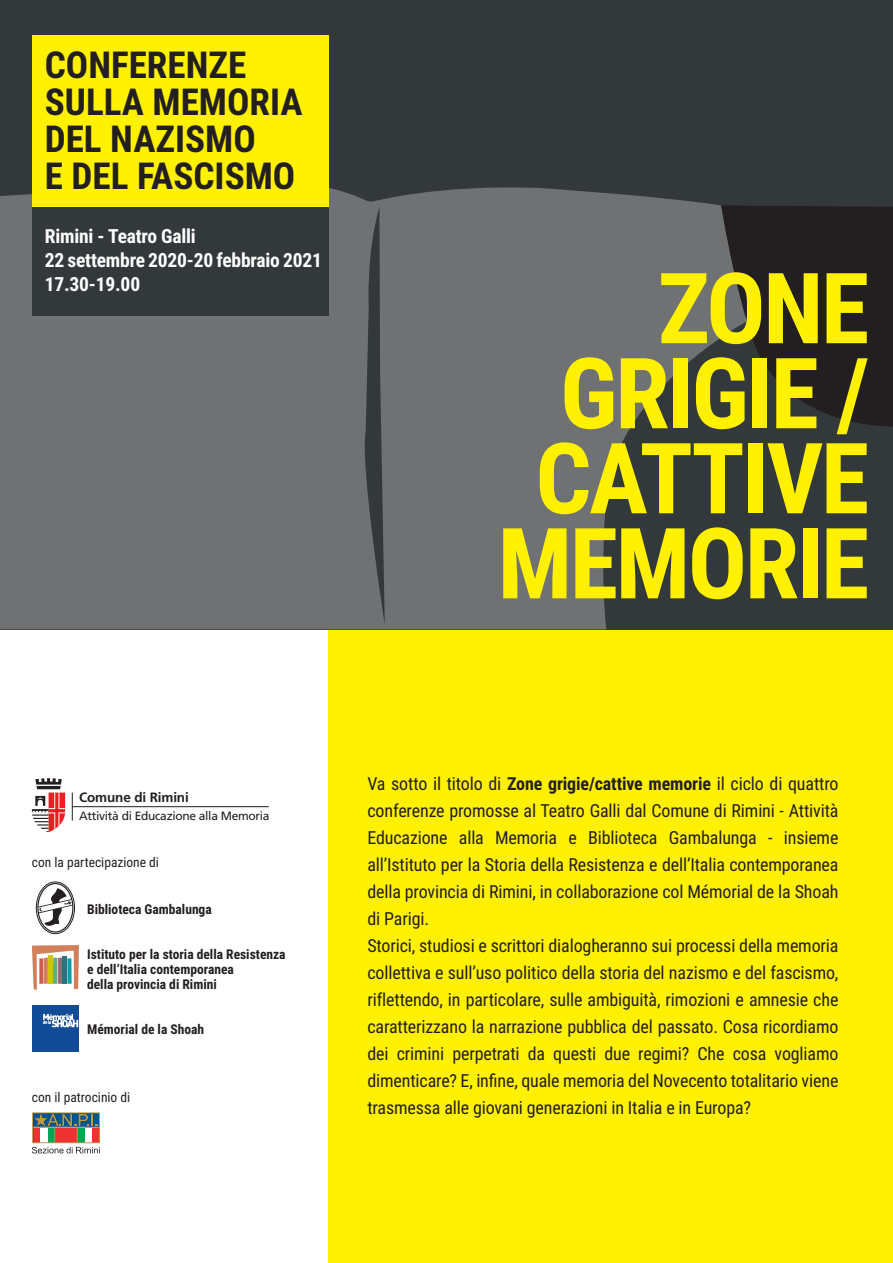
<style>
.page{position:relative;width:893px;height:1263px;background:#fff}
.page>*{position:absolute;margin:0;border:0;box-sizing:border-box;transform-origin:0 0}
.t1{font:700 98.4px/85.1px "Roboto Condensed";letter-spacing:-.025em;color:#fff101;text-align:right}
.t2{font:700 37.2px/37.2px "Roboto Condensed";color:#231f20}
.t3{font:700 19.5px/24px "Roboto Condensed";letter-spacing:-.01em;color:#fff}
.t4{font:18px/27px "Roboto Condensed";letter-spacing:-.01em;color:#231f20}
.t5{font:700 13.5px/15px "Roboto Condensed";color:#231f20}
.t6{font:13.5px "Roboto Condensed";color:#231f20}
.t7{font:700 13.5px "Frutiger LT Std";letter-spacing:-.01em;color:#231f20}
.t8{font:12px "Frutiger LT Std";letter-spacing:-.025em;color:#231f20}
.s1{font-weight:700}
</style>
<div class="page">
<div style="left:0;top:0;width:893px;height:629px;background:#33383b"></div>
<svg style="left:0;top:187px;width:721px;height:442px;background:#696a6b"></svg>
<svg style="left:359px;top:207px;width:26px;height:418px"></svg>
<svg style="left:721px;top:205px;width:172px;height:222px"></svg>
<div style="left:32px;top:35px;width:297px;height:281px;background:#fff101"></div>
<div style="left:32px;top:208px;width:297px;height:108px;background:#33383b"></div>
<div style="left:329px;top:630px;width:564px;height:633px;background:#fff101"></div>
<svg style="left:32px;top:945px;width:47px;height:45px"></svg>
<div style="left:32px;top:1005px;width:46px;height:46px;background:#124c97"></div>
<svg style="left:43px;top:1014px;width:35px;height:13px"></svg>
<svg style="left:32px;top:778px;width:33px;height:54px"></svg>
<svg style="left:72px;top:793px;width:1px;height:28px"></svg>
<hr style="left:72px;top:806px;width:197px;height:1px;background:#231f20">
<div style="left:36px;top:882px;width:39px;height:52px;border:1px solid #231f20;border-radius:50%"></div>
<div style="left:37px;top:883px;width:36px;height:49px;border:1px solid #231f20;border-radius:50%"></div>
<svg style="left:38px;top:888px;width:34px;height:38px"></svg>
<svg style="left:32px;top:1112px;width:68px;height:41px"></svg>
<h2 class="t2" style="left:45px;top:45px;width:259px">CONFERENZE<br>SULLA MEMORIA<br>DEL NAZISMO<br>E DEL FASCISMO</h2>
<p class="t3" style="left:45px;top:223px;width:279px">Rimini - Teatro Galli<br>22 settembre 2020-20 febbraio 2021<br>17.30-19.00</p>
<h1 class="t1" style="left:498px;top:262px;width:373px">ZONE<br>GRIGIE /<br>CATTIVE<br>MEMORIE</h1>
<p class="t7" style="left:79px;top:789px;width:111px">Comune di Rimini</p>
<p class="t8" style="left:79px;top:809px;width:192px">Attività di Educazione alla Memoria</p>
<p class="t6" style="left:32px;top:852px;width:129px">con la partecipazione di</p>
<p class="t5" style="left:87px;top:901px;width:126px">Biblioteca Gambalunga</p>
<p class="t5" style="left:87px;top:946px;width:200px">Istituto per la storia della Resistenza e dell’Italia contemporanea<br>della provincia di Rimini</p>
<p class="t5" style="left:87px;top:1021px;width:118px">Mémorial de la Shoah</p>
<p class="t6" style="left:32px;top:1088px;width:100px">con il patrocinio di</p>
<p class="t4" style="left:367px;top:770px;width:473px">Va sotto il titolo di <span class="s1">Zone grigie/cattive memorie</span> il ciclo di quattro conferenze promosse al Teatro Galli dal Comune di Rimini - Attività Educazione alla Memoria e Biblioteca Gambalunga - insieme all’Istituto per la Storia della Resistenza e dell’Italia contemporanea della provincia di Rimini, in collaborazione col Mémorial de la Shoah di Parigi.<br>Storici, studiosi e scrittori dialogheranno sui processi della memoria collettiva e sull’uso politico della storia del nazismo e del fascismo, riflettendo, in particolare, sulle ambiguità, rimozioni e amnesie che caratterizzano la narrazione pubblica del passato. Cosa ricordiamo dei crimini perpetrati da questi due regimi? Che cosa vogliamo dimenticare? E, infine, quale memoria del Novecento totalitario viene trasmessa alle giovani generazioni in Italia e in Europa?</p>
</div>
